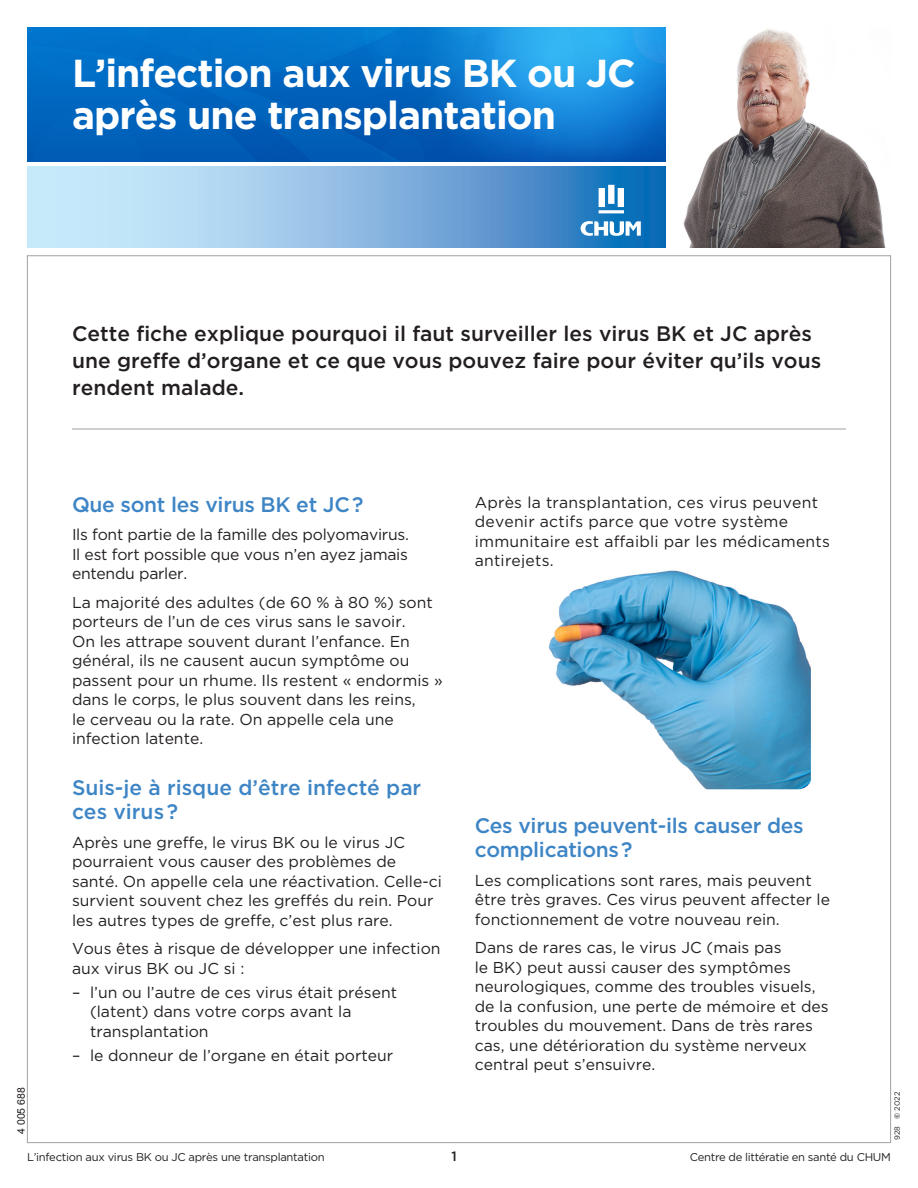
<style>
.page{position:relative;width:918px;height:1188px;background:#fff}
.page>*{position:absolute;margin:0;border:0;box-sizing:border-box;transform-origin:0 0}
.t1{font:700 39px/42px "Gotham";letter-spacing:-.025em;color:#fff}
.t2{font:500 21px/27px "Gotham";color:#231f20}
.t3{font:500 21px/24px "Gotham";letter-spacing:-.015em;color:#3e85c5}
.t4{font:15.75px/19.5px "Gotham";color:#231f20}
.t5{font:500 13.5px "Gotham";color:#231f20}
.t6{font:11.25px "Gotham";letter-spacing:-.025em;color:#231f20}
.t7{font:10.5px "Arial";color:#231f20}
.t8{font:7.5px "Gotham";color:#231f20}
.s1{font-weight:700}
</style>
<div class="page">
<hr style="left:72px;top:429px;width:774px;height:1px;background:#a0a1a5">
<img style="left:27px;top:27px;width:639px;height:135px">
<img style="left:683px;top:29px;width:203px;height:219px">
<svg style="left:27px;top:166px;width:639px;height:82px;background:#85b7e0"></svg>
<svg style="left:599px;top:185px;width:25px;height:28px"></svg>
<svg style="left:581px;top:221px;width:60px;height:15px"></svg>
<img style="left:548px;top:570px;width:263px;height:219px">
<h1 class="t1" style="left:72px;top:52px;width:565px">L’infection aux virus BK ou JC après une transplantation</h1>
<h2 class="t2" style="left:72px;top:320px;width:751px">Cette fiche explique pourquoi il faut surveiller les virus BK et JC après une greffe d’organe et ce que vous pouvez faire pour éviter qu’ils vous rendent malade.</h2>
<p class="t7" style="left:14px;top:1134px;width:48px;rotate:-90deg">4 005 688</p>
<h2 class="t3" style="left:72px;top:492px;width:293px">Que sont les virus BK et JC ?</h2>
<p class="t4" style="left:72px;top:525px;width:338px;text-align:justify">Ils font partie de la famille des polyomavirus.<br>Il est fort possible que vous n’en ayez jamais entendu parler.</p>
<p class="t4" style="left:72px;top:592px;width:372px">La majorité des adultes (de 60 % à 80 %) sont porteurs de l’un de ces virus sans le savoir.<br>On les attrape souvent durant l’enfance. En général, ils ne causent aucun symptôme ou passent pour un rhume. Ils restent « endormis » dans le corps, le plus souvent dans les reins,<br>le cerveau ou la rate. On appelle cela une infection latente.</p>
<h2 class="t3" style="left:72px;top:776px;width:351px">Suis-je à risque d’être infecté par ces virus ?</h2>
<p class="t4" style="left:72px;top:832px;width:371px">Après une greffe, le virus BK ou le virus JC pourraient vous causer des problèmes de santé. On appelle cela une réactivation. Celle-ci survient souvent chez les greffés du rein. Pour les autres types de greffe, c’est plus rare.</p>
<p class="t4" style="left:72px;top:939px;width:370px">Vous êtes à risque de développer une infection aux virus BK ou JC si :</p>
<p class="t4" style="left:90px;top:982px;width:309px;text-indent:-18px">– l’un ou l’autre de ces virus était présent (latent) dans votre corps avant la transplantation</p>
<p class="t4" style="left:72px;top:1045px;width:323px">– le donneur de l’organe en était porteur</p>
<p class="t4" style="left:475px;top:492px;width:357px">Après la transplantation, ces virus peuvent devenir actifs parce que votre système immunitaire est affaibli par les médicaments antirejets.</p>
<h2 class="t3" style="left:475px;top:813px;width:330px">Ces virus peuvent-ils causer des complications ?</h2>
<p class="t4" style="left:475px;top:870px;width:357px">Les complications sont rares, mais peuvent être très graves. Ces virus peuvent affecter le fonctionnement de votre nouveau rein.</p>
<p class="t4" style="left:475px;top:937px;width:355px">Dans de rares cas, le virus JC (mais pas<br>le BK) peut aussi causer des symptômes neurologiques, comme des troubles visuels, de la confusion, une perte de mémoire et des troubles du mouvement. Dans de très rares cas, une détérioration du système nerveux central peut s’ensuivre.</p>
<p class="t8" style="left:892px;top:1140px;width:50px;rotate:-90deg">928 <span class="s1">©</span> 2022</p>
<p class="t6" style="left:27px;top:1150px;width:299px">L’infection aux virus BK ou JC après une transplantation</p>
<p class="t5" style="left:451px;top:1147px;width:7px">1</p>
<p class="t6" style="left:690px;top:1150px;width:203px">Centre de littératie en santé du CHUM</p>
</div>
